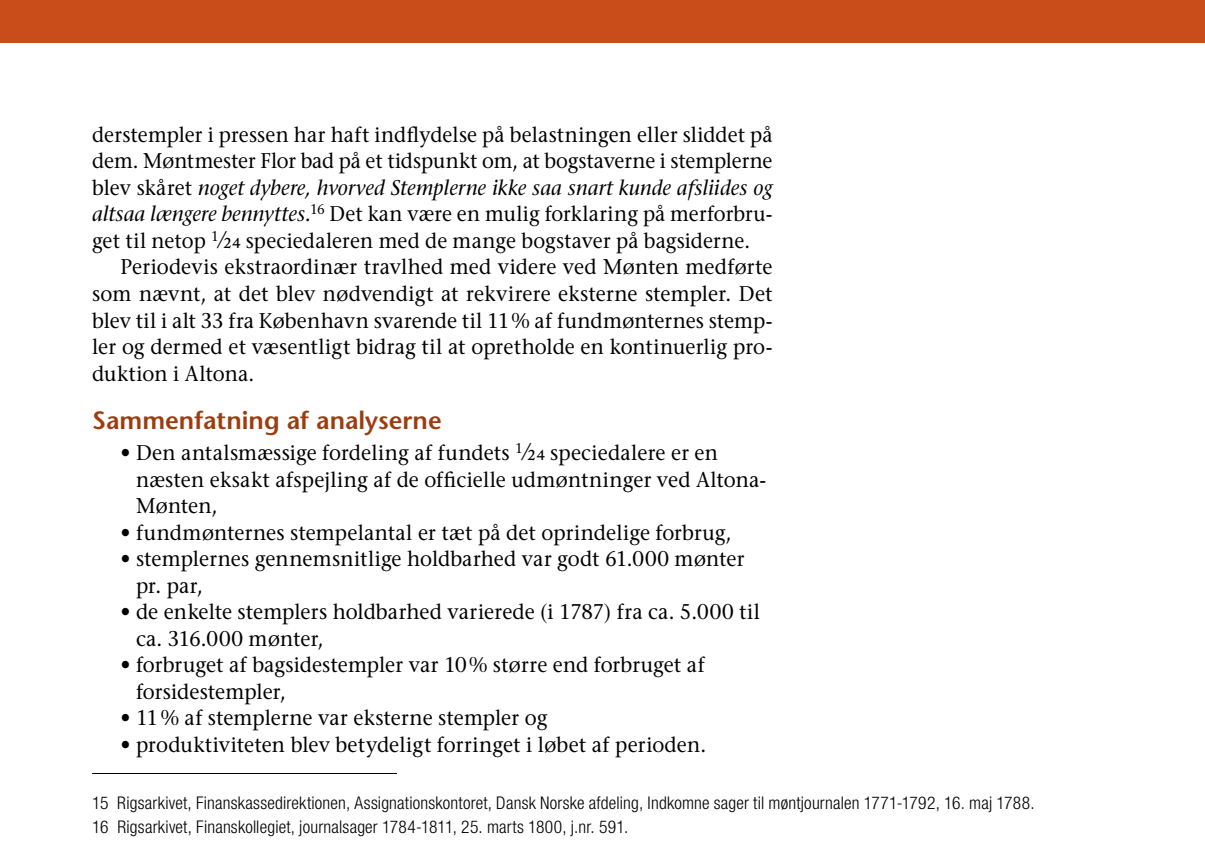
<style>
.page{position:relative;width:1205px;height:857px;background:#fff}
.page>*{position:absolute;margin:0;border:0;box-sizing:border-box;transform-origin:0 0}
.t1{font:600 25px "Stone Sans";color:#9c3d11}
.t2{font:21.25px/26.5px "Stone Serif";letter-spacing:.005em;color:#000;scale:.95 1}
.t3{font:21.25px/26.5px "Stone Serif";letter-spacing:.005em;color:#000;text-align:justify;scale:.94 1}
.t4{font:300 condensed 17.5px/23.8px "Helvetica Neue";letter-spacing:.015em;color:#000}
.s1{font-style:italic}
.s2{font-family:"Adobe Caslon Pro";font-size:25px}
</style>
<div class="page">
<div style="left:0;top:0;width:1205px;height:43px;background:#c94d1b"></div>
<hr style="left:92px;top:772px;width:305px;height:1px;background:#000">
<p class="t3" style="left:92px;top:121px;width:725px">derstempler i pressen har haft indflydelse på belastningen eller sliddet på dem. Møntmester Flor bad på et tidspunkt om, at bogstaverne i stemplerne blev skåret <span class="s1">noget dybere, hvorved Stemplerne ikke saa snart kunde afsliides og altsaa længere bennyttes.</span><sup>16</sup> Det kan være en mulig forklaring på merforbru&shy;get til netop <sup>1</sup> <span class="s2">/24</span> speciedaleren med de mange bogstaver på bagsiderne.</p>
<p class="t2" style="left:92px;top:253px;width:718px;text-align:justify;text-indent:28px">Periodevis ekstraordinær travlhed med videre ved Mønten medførte som nævnt, at det blev nødvendigt at rekvirere eksterne stempler. Det blev til i alt 33 fra København svarende til 11% af fundmønternes stemp&shy;ler og dermed et væsentligt bidrag til at opretholde en kontinuerlig pro&shy;duktion i Altona.</p>
<p class="t1" style="left:92px;top:405px;width:351px">Sammenfatning af analyserne</p>
<p class="t2" style="left:136px;top:439px;width:665px;text-indent:-16px">• Den antalsmæssige fordeling af fundets <sup>1</sup> <span class="s2">/24</span> speciedalere er en næsten eksakt afspejling af de officielle udmøntninger ved Altona-<br>Mønten,</p>
<p class="t2" style="left:120px;top:518px;width:645px">• fundmønternes stempelantal er tæt på det oprindelige forbrug,</p>
<p class="t2" style="left:136px;top:545px;width:642px;text-indent:-16px">• stemplernes gennemsnitlige holdbarhed var godt 61.000 mønter pr. par,</p>
<p class="t2" style="left:136px;top:598px;width:658px;text-indent:-16px">• de enkelte stemplers holdbarhed varierede (i 1787) fra ca. 5.000 til ca. 316.000 mønter,</p>
<p class="t2" style="left:136px;top:651px;width:600px;text-indent:-16px">• forbruget af bagsidestempler var 10% større end forbruget af forsidestempler,</p>
<p class="t2" style="left:120px;top:704px;width:451px">• 11% af stemplerne var eksterne stempler og</p>
<p class="t2" style="left:120px;top:730px;width:618px">• produktiviteten blev betydeligt forringet i løbet af perioden.</p>
<p class="t4" style="left:92px;top:790px;width:944px">15 Rigsarkivet, Finanskassedirektionen, Assignationskontoret, Dansk Norske afdeling, Indkomne sager til møntjournalen 1771-1792, 16. maj 1788.<br>16 Rigsarkivet, Finanskollegiet, journalsager 1784-1811, 25. marts 1800, j.nr. 591.</p>
</div>
